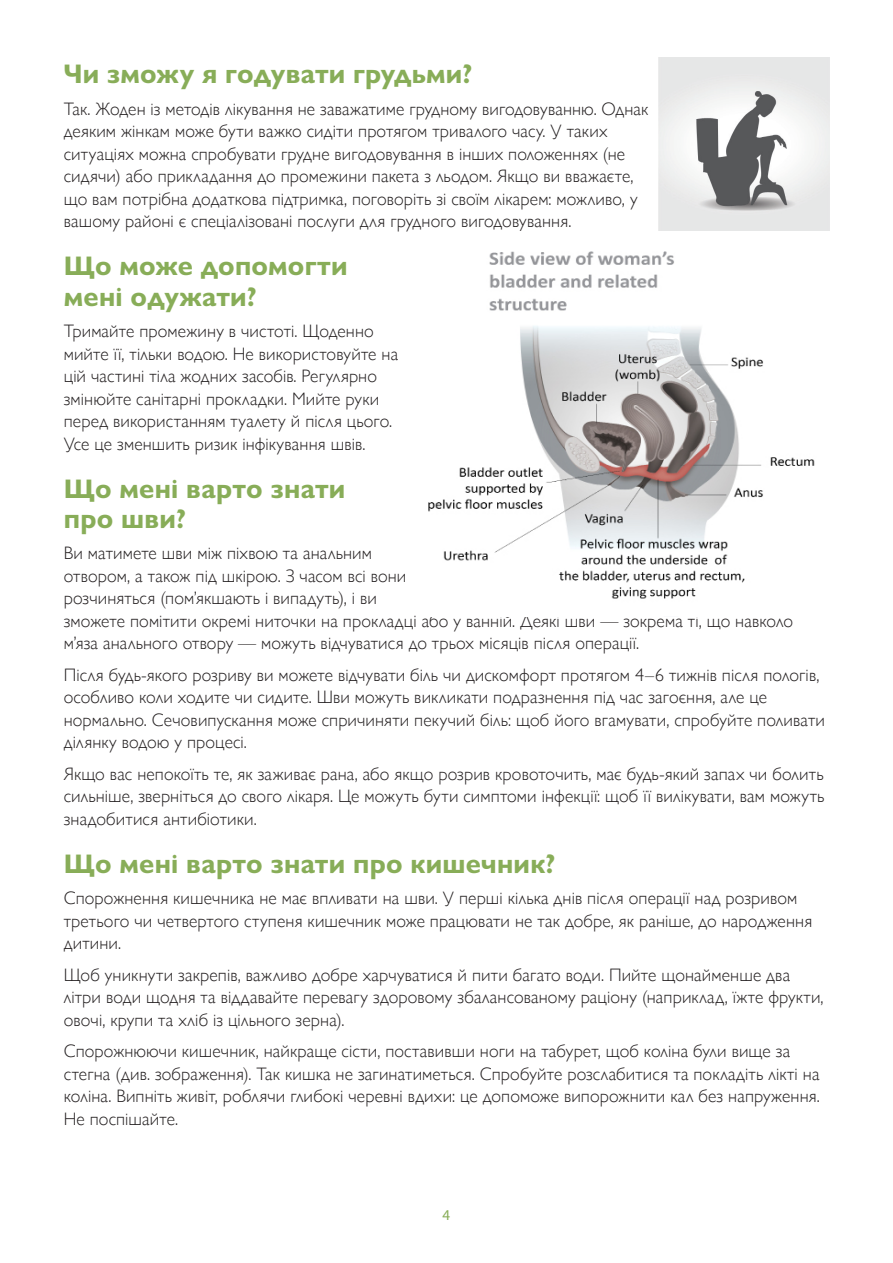
<style>
.page{position:relative;width:893px;height:1263px;background:#fff}
.page>*{position:absolute;margin:0;border:0;box-sizing:border-box;transform-origin:0 0}
.PI_A_head{font:700 27px/30px "Gill Sans Nova";letter-spacing:.01em;color:#88ad58}
.PI_body_text{font:300 18px/22.5px "Gill Sans Nova";letter-spacing:.005em;color:#231f20}
.t1{font:15px "Myriad Pro";color:#88ad58}
</style>
<div class="page">
<img style="left:659px;top:57px;width:170px;height:174px">
<img style="left:428px;top:251px;width:387px;height:348px">
<p class="PI_A_head" style="left:64px;top:59px;width:410px">Чи зможу я годувати грудьми?</p>
<p class="PI_body_text" style="left:64px;top:98px;width:586px">Так. Жоден із методів лікування не заважатиме грудному вигодовуванню. Однак деяким жінкам може бути важко сидіти протягом тривалого часу. У таких ситуаціях можна спробувати грудне вигодовування в інших положеннях (не сидячи) або прикладання до промежини пакета з льодом. Якщо ви вважаєте, що вам потрібна додаткова підтримка, поговоріть зі своїм лікарем: можливо, у вашому районі є спеціалізовані послуги для грудного вигодовування.</p>
<p class="PI_A_head" style="left:64px;top:251px;width:285px">Що може допомогти мені одужати?</p>
<p class="PI_body_text" style="left:64px;top:320px;width:336px">Тримайте промежину в чистоті. Щоденно мийте її, тільки водою. Не використовуйте на цій частині тіла жодних засобів. Регулярно змінюйте санітарні прокладки. Мийте руки перед використанням туалету й після цього.<br>Усе це зменшить ризик інфікування швів.</p>
<p class="PI_A_head" style="left:64px;top:473px;width:283px">Що мені варто знати про шви?</p>
<p class="PI_body_text" style="left:64px;top:542px;width:731px">Ви матимете шви між піхвою та анальним<br>отвором, а також під шкірою. З часом всі вони<br>розчиняться (пом’якшають і випадуть), і ви<br>зможете помітити окремі ниточки на прокладці або у ванній. Деякі шви — зокрема ті, що навколо м’яза анального отвору — можуть відчуватися до трьох місяців після операції.</p>
<p class="PI_body_text" style="left:64px;top:663px;width:763px">Після будь-якого розриву ви можете відчувати біль чи дискомфорт протягом 4–6 тижнів після пологів, особливо коли ходите чи сидите. Шви можуть викликати подразнення під час загоєння, але це нормально. Сечовипускання може спричиняти пекучий біль: щоб його вгамувати, спробуйте поливати ділянку водою у процесі.</p>
<p class="PI_body_text" style="left:64px;top:762px;width:762px;text-align:justify">Якщо вас непокоїть те, як заживає рана, або якщо розрив кровоточить, має будь-який запах чи болить сильніше, зверніться до свого лікаря. Це можуть бути симптоми інфекції: щоб її вилікувати, вам можуть знадобитися антибіотики.</p>
<p class="PI_A_head" style="left:64px;top:848px;width:493px">Що мені варто знати про кишечник?</p>
<p class="PI_body_text" style="left:64px;top:887px;width:750px">Спорожнення кишечника не має впливати на шви. У перші кілька днів після операції над розривом третього чи четвертого ступеня кишечник може працювати не так добре, як раніше, до народження дитини.</p>
<p class="PI_body_text" style="left:64px;top:963px;width:761px">Щоб уникнути закрепів, важливо добре харчуватися й пити багато води. Пийте щонайменше два літри води щодня та віддавайте перевагу здоровому збалансованому раціону (наприклад, їжте фрукти, овочі, крупи та хліб із цільного зерна).</p>
<p class="PI_body_text" style="left:64px;top:1040px;width:758px">Спорожнюючи кишечник, найкраще сісти, поставивши ноги на табурет, щоб коліна були вище за стегна (див. зображення). Так кишка не загинатиметься. Спробуйте розслабитися та покладіть лікті на коліна. Випніть живіт, роблячи глибокі черевні вдихи: це допоможе випорожнити кал без напруження.<br>Не поспішайте.</p>
<p class="t1" style="left:443px;top:1205px;width:9px">4</p>
</div>
